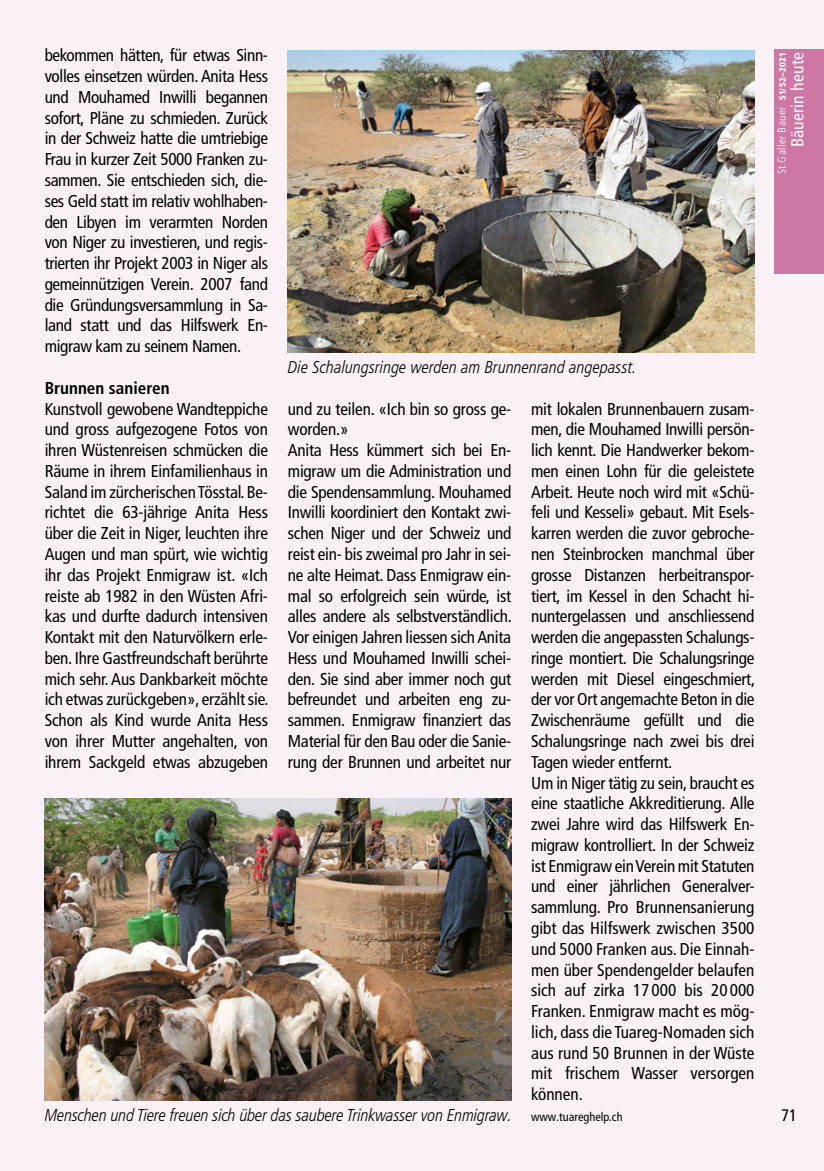
<style>
.page{position:relative;width:824px;height:1171px;background:#fff}
.page>*{position:absolute;margin:0;border:0;box-sizing:border-box;transform-origin:0 0}
.t1{font:condensed 17.5px "Frutiger LT Pro";letter-spacing:.015em;color:#fff}
.t2{font:condensed 17.15px/20.8px "Frutiger LT Pro";letter-spacing:-.015em;color:#000;text-align:justify}
.t3{font:italic 300 condensed 17.15px "Frutiger LT Pro";letter-spacing:-.01em;color:#000}
.t4{font:700 condensed 17.15px "Frutiger LT Pro";color:#000}
.t5{font:condensed 16.62px "Frutiger LT Pro";color:#000}
.t6{font:condensed 12.25px "Frutiger LT Pro";color:#000}
.t7{font:300 condensed 11.55px "Frutiger LT Pro";letter-spacing:.035em;color:#fff}
.s1{font-weight:900;font-size:9.1px}
</style>
<div class="page">
<div style="left:0;top:0;width:823px;height:1171px;background:#faf1f7"></div>
<div style="left:774px;top:50px;width:49px;height:224px;background:#cd77a5"></div>
<img style="left:288px;top:51px;width:466px;height:301px">
<img style="left:45px;top:798px;width:466px;height:302px">
<p class="t2" style="left:45px;top:45px;width:225px">bekommen hätten, für etwas Sinn&shy;volles einsetzen würden. Anita Hess und Mouhamed Inwilli begannen sofort, Pläne zu schmieden. Zurück in der Schweiz hatte die umtriebige Frau in kurzer Zeit 5000 Franken zu&shy;sammen. Sie entschieden sich, die&shy;ses Geld statt im relativ wohlhaben&shy;den Libyen im verarmten Norden von Niger zu investieren, und regis&shy;trierten ihr Projekt 2003 in Niger als gemeinnützigen Verein. 2007 fand die Gründungsversammlung in Sa&shy;land statt und das Hilfswerk En&shy;migraw kam zu seinem Namen.</p>
<p class="t4" style="left:45px;top:378px;width:127px">Brunnen sanieren</p>
<p class="t2" style="left:45px;top:398px;width:225px">Kunstvoll gewobene Wandteppiche und gross aufgezogene Fotos von ihren Wüstenreisen schmücken die Räume in ihrem Einfamilienhaus in Saland im zürcherischen Tösstal. Be&shy;richtet die 63-jährige Anita Hess über die Zeit in Niger, leuchten ihre Augen und man spürt, wie wichtig ihr das Projekt Enmigraw ist. «Ich reiste ab 1982 in den Wüsten Afri&shy;kas und durfte dadurch intensiven Kontakt mit den Naturvölkern erle&shy;ben. Ihre Gastfreundschaft berührte mich sehr. Aus Dankbarkeit möchte ich etwas zurückgeben», erzählt sie.<br>Schon als Kind wurde Anita Hess von ihrer Mutter angehalten, von ihrem Sackgeld etwas abzugeben</p>
<p class="t2" style="left:288px;top:398px;width:225px;text-align:left">und zu teilen. «Ich bin so gross ge&shy;worden.»<br>Anita Hess kümmert sich bei En&shy;migraw um die Administration und die Spendensammlung. Mouhamed<br>Inwilli koordiniert den Kontakt zwi&shy;schen Niger und der Schweiz und reist ein- bis zweimal pro Jahr in sei&shy;ne alte Heimat. Dass Enmigraw ein&shy;mal so erfolgreich sein würde, ist alles andere als selbstverständlich.<br>Vor einigen Jahren liessen sich Anita<br>Hess und Mouhamed Inwilli schei&shy;den. Sie sind aber immer noch gut befreundet und arbeiten eng zu&shy;sammen. Enmigraw finanziert das<br>Material für den Bau oder die Sanie&shy;rung der Brunnen und arbeitet nur</p>
<p class="t2" style="left:531px;top:398px;width:225px;text-align:left">mit lokalen Brunnenbauern zusam&shy;men, die Mouhamed Inwilli persön&shy;lich kennt. Die Handwerker bekom&shy;men einen Lohn für die geleistete<br>Arbeit. Heute noch wird mit «Schü&shy;feli und Kesseli» gebaut. Mit Esels&shy;karren werden die zuvor gebroche&shy;nen Steinbrocken manchmal über grosse Distanzen herbeitranspor&shy;tiert, im Kessel in den Schacht hi&shy;nuntergelassen und anschliessend werden die angepassten Schalungs&shy;ringe montiert. Die Schalungsringe werden mit Diesel eingeschmiert, der vor Ort angemachte Beton in die<br>Zwischenräume gefüllt und die<br>Schalungsringe nach zwei bis drei<br>Tagen wieder entfernt.<br>Um in Niger tätig zu sein, braucht es eine staatliche Akkreditierung. Alle zwei Jahre wird das Hilfswerk En&shy;migraw kontrolliert. In der Schweiz ist Enmigraw ein Verein mit Statuten und einer jährlichen Generalver&shy;sammlung. Pro Brunnensanierung gibt das Hilfswerk zwischen 3500 und 5000 Franken aus. Die Einnah&shy;men über Spendengelder belaufen sich auf zirka 17 000 bis 20 000<br>Franken. Enmigraw macht es mög&shy;lich, dass die Tuareg-Nomaden sich aus rund 50 Brunnen in der Wüste mit frischem Wasser versorgen können.</p>
<p class="t6" style="left:531px;top:1109px;width:93px">www.tuareghelp.ch</p>
<p class="t3" style="left:288px;top:357px;width:350px">Die Schalungsringe werden am Brunnenrand angepasst.</p>
<p class="t3" style="left:45px;top:1105px;width:468px">Menschen und Tiere freuen sich über das saubere Trinkwasser von Enmigraw.</p>
<p class="t7" style="left:775px;top:174px;width:124px;rotate:-90deg">St.Galler Bauer <span class="s1">51/52–2021</span></p>
<p class="t1" style="left:787px;top:147px;width:97px;rotate:-90deg">Bäuerin heute</p>
<p class="t5" style="left:781px;top:1105px;width:17px">71</p>
</div>
